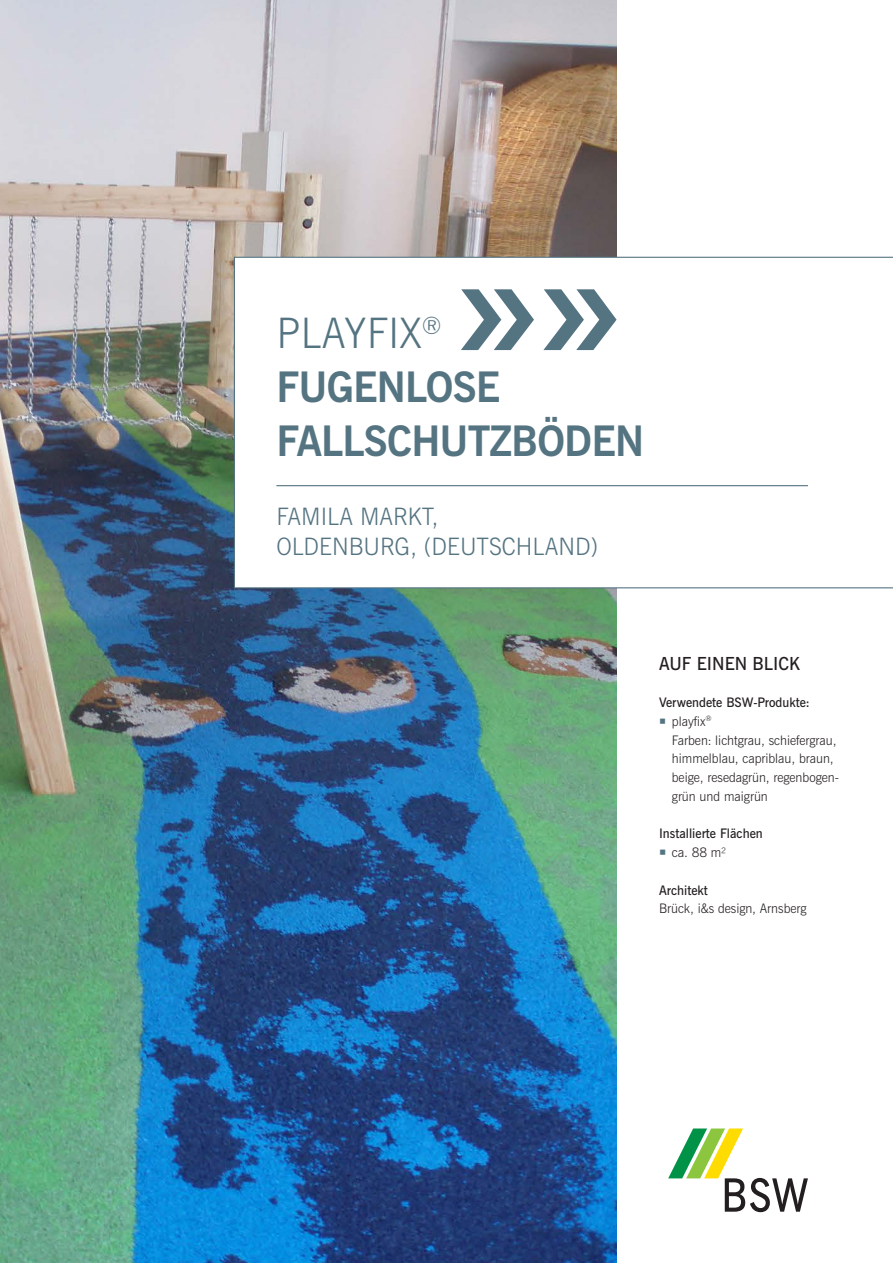
<style>
.page{position:relative;width:893px;height:1263px;background:#fff}
.page>*{position:absolute;margin:0;border:0;box-sizing:border-box;transform-origin:0 0}
.t1{font:700 42px/54px "News Gothic BT";letter-spacing:-.02em;color:#557482}
.t2{font:300 24px/30px "News Gothic BT";color:#557482}
.t3{font:600 18px "News Gothic BT";color:#231f20}
.t4{font:300 13.2px/18.8px "News Gothic BT";color:#231f20}
.t5{font:600 13.2px "News Gothic BT";color:#231f20}
.s1{font-weight:300}
.s2{font-weight:600}
</style>
<div class="page">
<img style="left:0;top:0;width:617px;height:1263px">
<svg style="left:668px;top:1128px;width:140px;height:84px"></svg>
<svg style="left:234px;top:257px;width:659px;height:331px"></svg>
<hr style="left:276px;top:485px;width:532px;height:1px;background:#557482">
<svg style="left:461px;top:289px;width:156px;height:61px"></svg>
<h1 class="t1" style="left:276px;top:306px;width:369px"><span class="s1">PLAYFIX</span><sup>®<br></sup>FUGENLOSE<br>FALLSCHUTZBÖDEN</h1>
<h2 class="t2" style="left:276px;top:501px;width:323px">FAMILA MARKT,<br>OLDENBURG, (DEUTSCHLAND)</h2>
<h3 class="t3" style="left:659px;top:652px;width:143px">AUF EINEN BLICK</h3>
<p class="t4" style="left:672px;top:693px;width:169px;text-indent:-13px"><span class="s2">Verwendete BSW-Produkte: </span>playfix<sup>®<br></sup>Farben: lichtgrau, schiefergrau, himmelblau, capriblau, braun, beige, resedagrün, regenbogen&shy;grün und maigrün</p>
<p class="t5" style="left:659px;top:826px;width:105px">Installierte Flächen</p>
<p class="t4" style="left:672px;top:843px;width:56px">ca. 88 m²</p>
<p class="t5" style="left:659px;top:882px;width:50px">Architekt</p>
<p class="t4" style="left:659px;top:899px;width:149px">Brück, i&amp;s design, Arnsberg</p>
</div>
